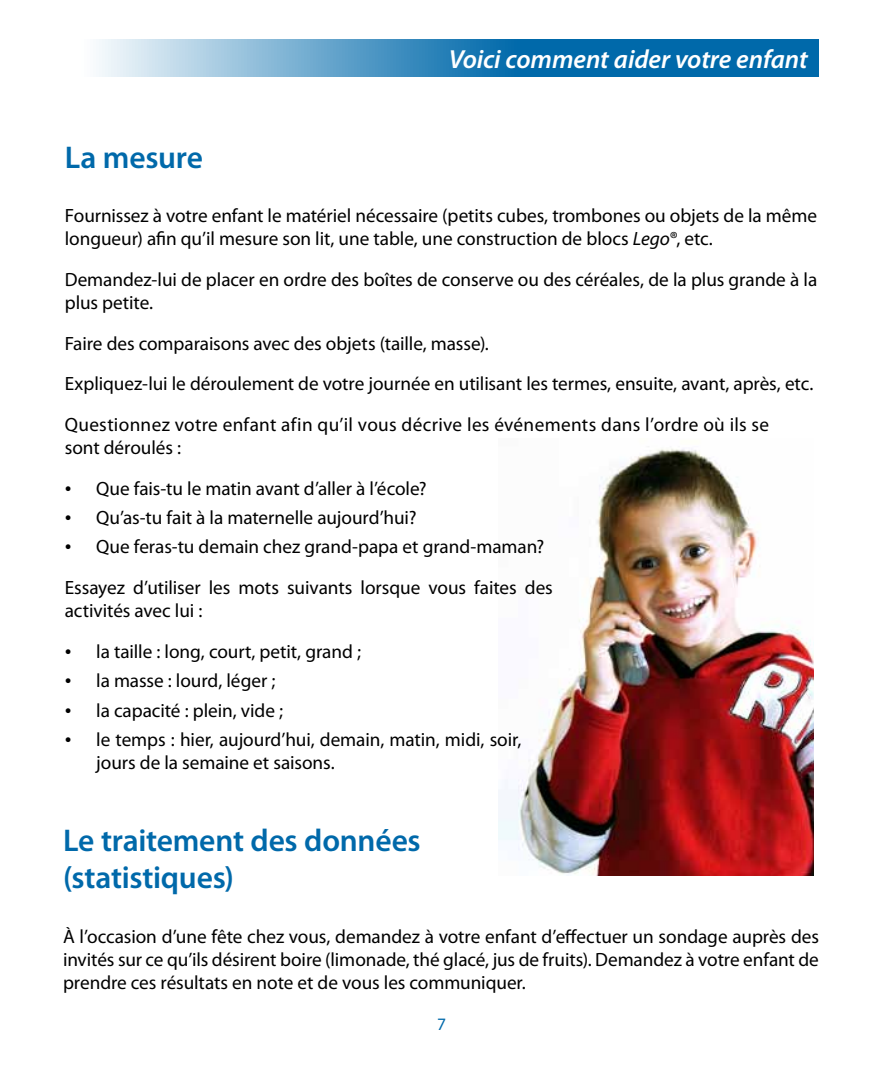
<style>
.page{position:relative;width:882px;height:1071px;background:#fff}
.page>*{position:absolute;margin:0;border:0;box-sizing:border-box;transform-origin:0 0}
.t1{font:600 31.5px/37.8px "Myriad Pro";letter-spacing:-.01em;color:#0069aa}
.t2{font:italic 600 26.25px "Myriad Pro";letter-spacing:-.005em;color:#fff}
.t3{font:19.25px/23.1px "Myriad Pro";letter-spacing:-.005em;color:#000}
.t4{font:17.5px "Myriad Pro";color:#0069aa}
.s1{color:#0069aa}
.s2{font-style:italic}
.s3{font-family:"Times New Roman"}
</style>
<div class="page">
<svg style="left:99px;top:39px;width:720px;height:38px;background:#4491c1"></svg>
<img style="left:499px;top:448px;width:315px;height:427px">
<h1 class="t1" style="left:65px;top:138px;width:140px">La mesure</h1>
<h2 class="t2" style="left:449px;top:42px;width:372px">Voici comment aider votre enfant <span class="s1">.</span></h2>
<p class="t3" style="left:65px;top:204px;width:754px">Fournissez à votre enfant le matériel nécessaire (petits cubes, trombones ou objets de la même longueur) afin qu’il mesure son lit, une table, une construction de blocs <span class="s2">Lego</span>®, etc.</p>
<p class="t3" style="left:65px;top:268px;width:754px">Demandez-lui de placer en ordre des boîtes de conserve ou des céréales, de la plus grande à la plus petite.</p>
<p class="t3" style="left:65px;top:323px;width:750px;line-height:40.6px">Faire des comparaisons avec des objets (taille, masse).<br>Expliquez-lui le déroulement de votre journée en utilisant les termes, ensuite, avant, après, etc.<br>Questionnez votre enfant afin qu’il vous décrive les événements dans l’ordre où ils se</p>
<p class="t3" style="left:65px;top:436px;width:118px">sont déroulés :</p>
<p class="t3" style="left:65px;top:476px;width:364px"><span class="s3">•</span> Que fais-tu le matin avant d’aller à l’école?</p>
<p class="t3" style="left:65px;top:506px;width:353px"><span class="s3">•</span> Qu’as-tu fait à la maternelle aujourd’hui?</p>
<p class="t3" style="left:65px;top:526px;width:490px;line-height:40.6px"><span class="s3">•</span> Que feras-tu demain chez grand-papa et grand-maman?<br>Essayez d’utiliser les mots suivants lorsque vous faites des</p>
<p class="t3" style="left:65px;top:599px;width:139px">activités avec lui :</p>
<p class="t3" style="left:65px;top:639px;width:298px"><span class="s3">•</span> la taille : long, court, petit, grand ;</p>
<p class="t3" style="left:65px;top:669px;width:212px"><span class="s3">•</span> la masse : lourd, léger ;</p>
<p class="t3" style="left:65px;top:698px;width:220px"><span class="s3">•</span> la capacité : plein, vide ;</p>
<p class="t3" style="left:96px;top:728px;width:427px;text-indent:-31px"><span class="s3">•</span> le temps : hier, aujourd’hui, demain, matin, midi, soir, jours de la semaine et saisons.</p>
<h1 class="t1" style="left:63px;top:820px;width:359px">Le traitement des données (statistiques)</h1>
<p class="t3" style="left:63px;top:925px;width:758px;text-align:justify">À l’occasion d’une fête chez vous, demandez à votre enfant d’effectuer un sondage auprès des invités sur ce qu’ils désirent boire (limonade, thé glacé, jus de fruits). Demandez à votre enfant de prendre ces résultats en note et de vous les communiquer.</p>
<p class="t4" style="left:437px;top:1013px;width:10px">7</p>
</div>
